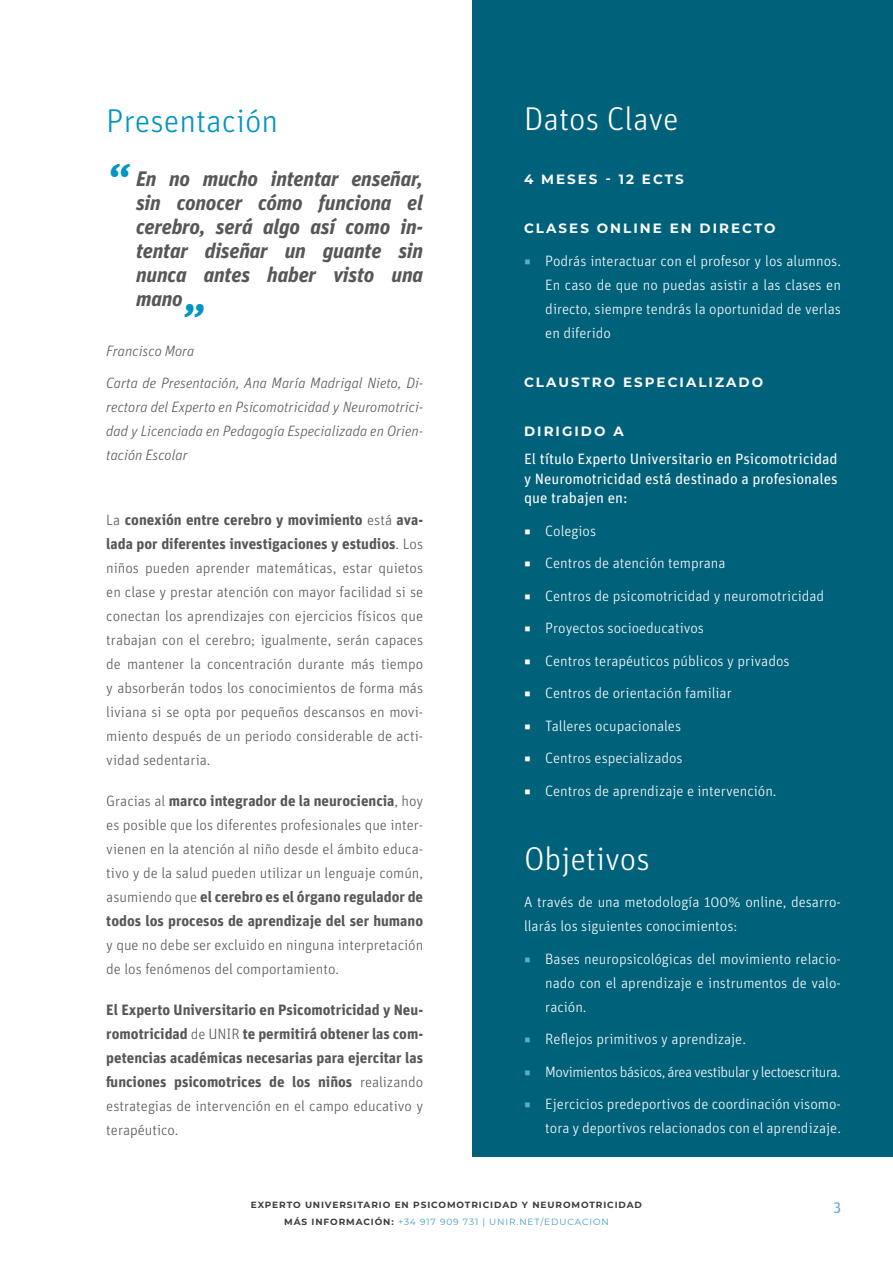
<style>
.page{position:relative;width:893px;height:1263px;background:#fff}
.page>*{position:absolute;margin:0;border:0;box-sizing:border-box;transform-origin:0 0}
.t1{font:italic 700 45px "Unit OT";color:#0095c3}
.t2{font:300 33px "Unit OT";color:#fff}
.t3{font:300 33px "Unit OT";color:#0095c3}
.t4{font:italic 700 21px/24px "Unit OT";letter-spacing:-.01em;color:#575756;text-align:justify}
.t5{font:300 15px/24px "Unit OT";color:#575756;text-align:justify}
.t6{font:300 15px/32.5px "Unit OT";color:#fff}
.t7{font:700 15px/24px "Unit OT";color:#575756;text-align:justify}
.t8{font:italic 300 15px/24px "Unit OT";color:#575756}
.t9{font:15px/19.5px "Unit OT";color:#fff;text-align:justify}
.t10{font:15px "Myriad Pro";color:#5fa8d0}
.t11{font:700 13.5px "Montserrat";letter-spacing:.15em;color:#fff}
.t12{font:700 9px/16.5px "Montserrat";letter-spacing:.1em;color:#3c3c3b;text-align:center}
.s1{font-weight:700}
.s2{font-weight:300}
.s3{color:#5fa8d0}
.s4{font-weight:400;color:#3e9ec9}
.s5{font-family:"Unit OT"}
</style>
<div class="page">
<div style="left:472px;top:0;width:421px;height:1157px;background:#00617a"></div>
<h2 class="t3" style="left:106px;top:102px;width:173px">Presentación</h2>
<h3 class="t4" style="left:136px;top:167px;width:289px">En no mucho intentar enseñar, sin conocer cómo funciona el cerebro, será algo así como in&shy;tentar diseñar un guante sin nunca antes haber visto una mano</h3>
<p class="t8" style="left:106px;top:334px;width:318px;line-height:32.5px">Francisco Mora<br>Carta de Presentación, Ana María Madrigal Nieto, Di-</p>
<p class="t8" style="left:106px;top:395px;width:318px;text-align:justify">rectora del Experto en Psicomotricidad y Neuromotrici&shy;dad y Licenciada en Pedagogía Especializada en Orien&shy;tación Escolar</p>
<h1 class="t1" style="left:106px;top:151px;width:24px">“</h1>
<h1 class="t1" style="left:208px;top:330px;width:24px;rotate:-180deg">“</h1>
<p class="t5" style="left:106px;top:508px;width:318px">La <span class="s1">conexión entre cerebro y movimiento</span> está <span class="s1">ava&shy;lada por diferentes investigaciones y estudios</span>. Los niños pueden aprender matemáticas, estar quietos en clase y prestar atención con mayor facilidad si se conectan los aprendizajes con ejercicios físicos que trabajan con el cerebro; igualmente, serán capaces de mantener la concentración durante más tiempo y absorberán todos los conocimientos de forma más liviana si se opta por pequeños descansos en movi&shy;miento después de un periodo considerable de acti&shy;vidad sedentaria.</p>
<p class="t5" style="left:106px;top:789px;width:318px">Gracias al <span class="s1">marco integrador de la neurociencia</span>, hoy es posible que los diferentes profesionales que inter&shy;vienen en la atención al niño desde el ámbito educa&shy;tivo y de la salud pueden utilizar un lenguaje común, asumiendo que <span class="s1">el cerebro es el órgano regulador de todos los procesos de aprendizaje del ser humano</span></p>
<p class="t5" style="left:106px;top:933px;width:318px">y que no debe ser excluido en ninguna interpretación de los fenómenos del comportamiento.</p>
<p class="t7" style="left:106px;top:998px;width:318px">El Experto Universitario en Psicomotricidad y Neu&shy;romotricidad <span class="s2">de UNIR</span> te permitirá obtener las com&shy;petencias académicas necesarias para ejercitar las funciones psicomotrices de los niños <span class="s2">realizando estrategias de intervención en el campo educativo y terapéutico.</span></p>
<h2 class="t2" style="left:524px;top:100px;width:156px">Datos Clave</h2>
<p class="t11" style="left:524px;top:169px;width:161px">4 MESES - 12 ECTS</p>
<p class="t11" style="left:524px;top:219px;width:253px">CLASES ONLINE EN DIRECTO</p>
<p class="t6" style="left:545px;top:249px;width:297px;line-height:24px;text-align:justify;text-indent:-21px"><span class="s3">◾</span> Podrás interactuar con el profesor y los alumnos.<br>En caso de que no puedas asistir a las clases en directo, siempre tendrás la oportunidad de verlas en diferido</p>
<p class="t11" style="left:524px;top:372px;width:241px">CLAUSTRO ESPECIALIZADO</p>
<p class="t11" style="left:524px;top:422px;width:101px">DIRIGIDO A</p>
<p class="t9" style="left:524px;top:449px;width:315px">El título Experto Universitario en Psicomotricidad y Neuromotricidad está destinado a profesionales que trabajen en:</p>
<p class="t6" style="left:524px;top:514px;width:302px">◾ Colegios<br>◾ Centros de atención temprana<br>◾ Centros de psicomotricidad y neuromotricidad ◾ Proyectos socioeducativos<br>◾ Centros terapéuticos públicos y privados<br>◾ Centros de orientación familiar<br>◾ Talleres ocupacionales<br>◾ Centros especializados<br>◾ Centros de aprendizaje e intervención.</p>
<h2 class="t2" style="left:524px;top:839px;width:127px">Objetivos</h2>
<p class="t6" style="left:524px;top:890px;width:318px;line-height:24px">A través de una metodología 100% online, desarro&shy;llarás los siguientes conocimientos:</p>
<p class="t6" style="left:545px;top:946px;width:297px;line-height:24px;text-align:justify;text-indent:-21px"><span class="s3">◾</span> Bases neuropsicológicas del movimiento relacio&shy;nado con el aprendizaje e instrumentos de valo&shy;ración.</p>
<p class="t6" style="left:524px;top:1023px;width:318px"><span class="s3">◾</span> Reflejos primitivos y aprendizaje.<br><span class="s3">◾</span> Movimientos básicos, área vestibular y lectoescritura. <span class="s3">◾</span> Ejercicios predeportivos de coordinación visomo-</p>
<p class="t6" style="left:545px;top:1112px;width:297px">tora y deportivos relacionados con el aprendizaje.</p>
<p class="t12" style="left:251px;top:1196px;width:393px">EXPERTO UNIVERSITARIO EN PSICOMOTRICIDAD Y NEUROMOTRICIDAD<br>MÁS INFORMACIÓN: <span class="s4">+34 917 909 731 | UNIR.NET/EDUCACION</span></p>
<p class="t10" style="left:812px;top:1197px;width:30px">» <span class="s5">3</span></p>
</div>
